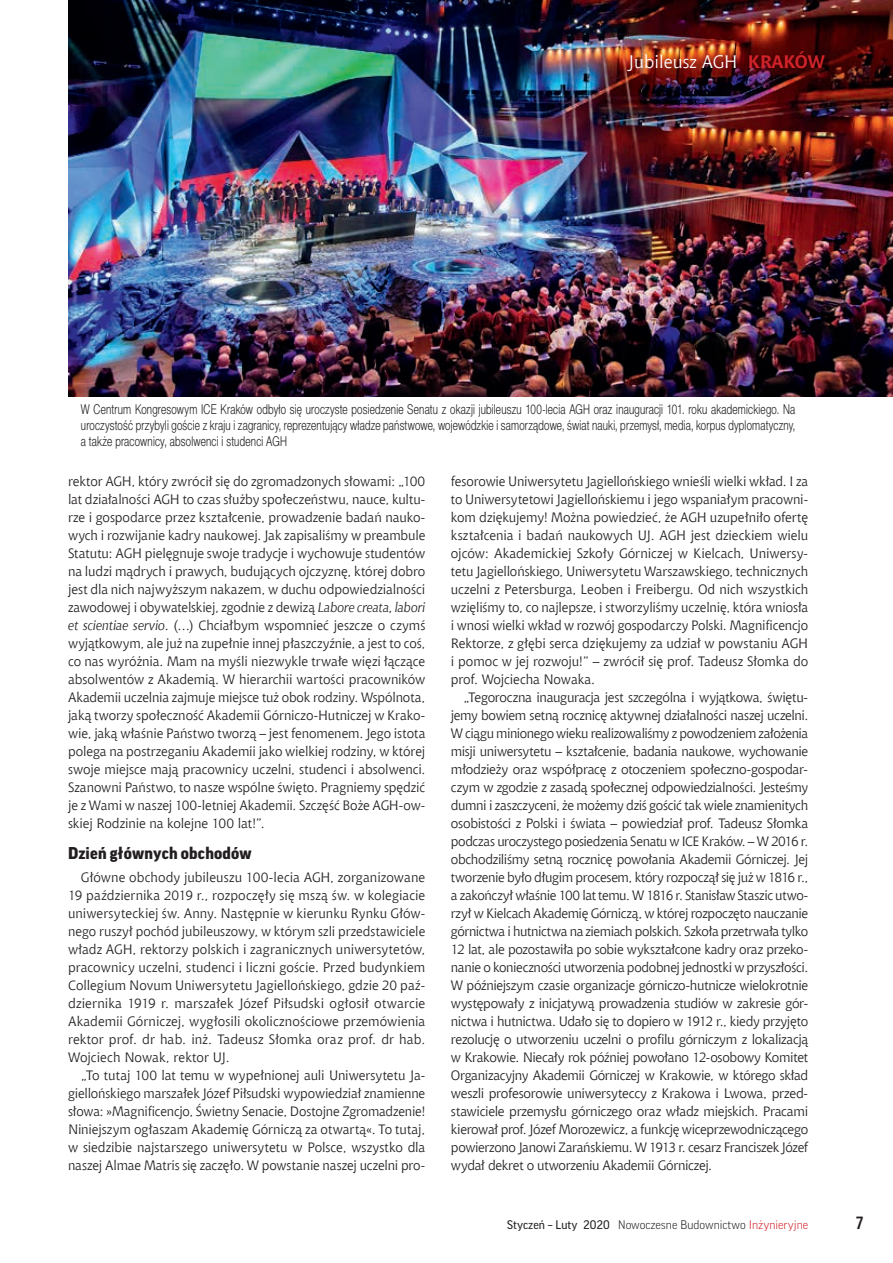
<style>
.page{position:relative;width:893px;height:1263px;background:#fff}
.page>*{position:absolute;margin:0;border:0;box-sizing:border-box;transform-origin:0 0}
.t1{font:18px "Chianti EU";color:#fff}
.t2{font:700 18px "Aerton Cnd EFN";color:#231f20}
.t3{font:900 16.5px "Good Pro";letter-spacing:.01em;color:#231f20}
.t4{font:13.5px/18px "Chianti EU";letter-spacing:-.02em;color:#231f20;text-align:justify}
.t5{font:13.5px/16.2px "Switzer Cnd EFN Light";letter-spacing:.015em;color:#231f20;text-align:justify;scale:.9 1}
.t6{font:300 12px "Good Pro";color:#231f20}
.s1{font-weight:700;color:#d1232a}
.s2{font-style:italic}
.s3{font-weight:400}
.s4{color:#d1232a}
</style>
<div class="page">
<img style="left:68px;top:0;width:825px;height:396px">
<h1 class="t1" style="left:628px;top:51px;width:198px">Jubileusz AGH <span class="s1">KRAKÓW</span></h1>
<p class="t5" style="left:81px;top:401px;width:795px">W Centrum Kongresowym ICE Kraków odbyło się uroczyste posiedzenie Senatu z okazji jubileuszu 100-lecia AGH oraz inauguracji 101. roku akademickiego. Na uroczystość przybyli goście z kraju i zagranicy, reprezentujący władze państwowe, wojewódzkie i samorządowe, świat nauki, przemysł, media, korpus dyplomatyczny, a także pracownicy, absolwenci i studenci AGH</p>
<p class="t4" style="left:68px;top:472px;width:359px">rektor AGH, który zwrócił się do zgromadzonych słowami: „100 lat działalności AGH to czas służby społeczeństwu, nauce, kultu&shy;rze i gospodarce przez kształcenie, prowadzenie badań nauko&shy;wych i rozwijanie kadry naukowej. Jak zapisaliśmy w preambule Statutu: AGH pielęgnuje swoje tradycje i wychowuje studentów na ludzi mądrych i prawych, budujących ojczyznę, której dobro jest dla nich najwyższym nakazem, w duchu odpowiedzialności zawodowej i obywatelskiej, zgodnie z dewizą <span class="s2">Labore creata, labori et scientiae servio</span>. (…) Chciałbym wspomnieć jeszcze o czymś wyjątkowym, ale już na zupełnie innej płaszczyźnie, a jest to coś, co nas wyróżnia. Mam na myśli niezwykle trwałe więzi łączące absolwentów z Akademią. W hierarchii wartości pracowników Akademii uczelnia zajmuje miejsce tuż obok rodziny. Wspólnota, jaką tworzy społeczność Akademii Górniczo-Hutniczej w Krako&shy;wie, jaką właśnie Państwo tworzą – jest fenomenem. Jego istota polega na postrzeganiu Akademii jako wielkiej rodziny, w której swoje miejsce mają pracownicy uczelni, studenci i absolwenci.<br>Szanowni Państwo, to nasze wspólne święto. Pragniemy spędzić je z Wami w naszej 100-letniej Akademii. Szczęść Boże AGH-ow&shy;skiej Rodzinie na kolejne 100 lat!”.</p>
<p class="t3" style="left:68px;top:844px;width:185px">Dzień głównych obchodów</p>
<p class="t4" style="left:68px;top:868px;width:359px;text-indent:13px">Główne obchody jubileuszu 100-lecia AGH, zorganizowane 19 października 2019 r., rozpoczęły się mszą św. w kolegiacie uniwersyteckiej św. Anny. Następnie w kierunku Rynku Głów&shy;nego ruszył pochód jubileuszowy, w którym szli przedstawiciele władz AGH, rektorzy polskich i zagranicznych uniwersytetów, pracownicy uczelni, studenci i liczni goście. Przed budynkiem Collegium Novum Uniwersytetu Jagiellońskiego, gdzie 20 paź&shy;dziernika 1919 r. marszałek Józef Piłsudski ogłosił otwarcie Akademii Górniczej, wygłosili okolicznościowe przemówienia rektor prof. dr hab. inż. Tadeusz Słomka oraz prof. dr hab.<br>Wojciech Nowak, rektor UJ.</p>
<p class="t4" style="left:68px;top:1066px;width:359px;text-indent:13px">„To tutaj 100 lat temu w wypełnionej auli Uniwersytetu Ja&shy;giellońskiego marszałek Józef Piłsudski wypowiedział znamienne słowa: »Magnificencjo, Świetny Senacie, Dostojne Zgromadzenie!<br>Niniejszym ogłaszam Akademię Górniczą za otwartą«. To tutaj, w siedzibie najstarszego uniwersytetu w Polsce, wszystko dla naszej Almae Matris się zaczęło. W powstanie naszej uczelni pro-</p>
<p class="t4" style="left:451px;top:472px;width:359px">fesorowie Uniwersytetu Jagiellońskiego wnieśli wielki wkład. I za to Uniwersytetowi Jagiellońskiemu i jego wspaniałym pracowni&shy;kom dziękujemy! Można powiedzieć, że AGH uzupełniło ofertę kształcenia i badań naukowych UJ. AGH jest dzieckiem wielu ojców: Akademickiej Szkoły Górniczej w Kielcach, Uniwersy&shy;tetu Jagiellońskiego, Uniwersytetu Warszawskiego, technicznych uczelni z Petersburga, Leoben i Freibergu. Od nich wszystkich wzięliśmy to, co najlepsze, i stworzyliśmy uczelnię, która wniosła i wnosi wielki wkład w rozwój gospodarczy Polski. Magnificencjo Rektorze, z głębi serca dziękujemy za udział w powstaniu AGH i pomoc w jej rozwoju!” – zwrócił się prof. Tadeusz Słomka do prof. Wojciecha Nowaka.</p>
<p class="t4" style="left:451px;top:688px;width:359px;text-align:left;text-indent:13px">„Tegoroczna inauguracja jest szczególna i wyjątkowa, świętu&shy;jemy bowiem setną rocznicę aktywnej działalności naszej uczelni.<br>W ciągu minionego wieku realizowaliśmy z powodzeniem założenia misji uniwersytetu – kształcenie, badania naukowe, wychowanie młodzieży oraz współpracę z otoczeniem społeczno-gospodar&shy;czym w zgodzie z zasadą społecznej odpowiedzialności. Jesteśmy dumni i zaszczyceni, że możemy dziś gościć tak wiele znamienitych osobistości z Polski i świata – powiedział prof. Tadeusz Słomka podczas uroczystego posiedzenia Senatu w ICE Kraków. – W 2016 r. obchodziliśmy setną rocznicę powołania Akademii Górniczej. Jej tworzenie było długim procesem, który rozpoczął się już w 1816 r., a zakończył właśnie 100 lat temu. W 1816 r. Stanisław Staszic utwo&shy;rzył w Kielcach Akademię Górniczą, w której rozpoczęto nauczanie górnictwa i hutnictwa na ziemiach polskich. Szkoła przetrwała tylko 12 lat, ale pozostawiła po sobie wykształcone kadry oraz przeko&shy;nanie o konieczności utworzenia podobnej jednostki w przyszłości.<br>W późniejszym czasie organizacje górniczo-hutnicze wielokrotnie występowały z inicjatywą prowadzenia studiów w zakresie gór&shy;nictwa i hutnictwa. Udało się to dopiero w 1912 r., kiedy przyjęto rezolucję o utworzeniu uczelni o profilu górniczym z lokalizacją w Krakowie. Niecały rok później powołano 12-osobowy Komitet Organizacyjny Akademii Górniczej w Krakowie, w którego skład weszli profesorowie uniwersyteccy z Krakowa i Lwowa, przed&shy;stawiciele przemysłu górniczego oraz władz miejskich. Pracami kierował prof. Józef Morozewicz, a funkcję wiceprzewodniczącego powierzono Janowi Zarańskiemu. W 1913 r. cesarz Franciszek Józef wydał dekret o utworzeniu Akademii Górniczej.</p>
<p class="t6" style="left:507px;top:1218px;width:302px"><span class="s3">Styczeń – Luty 2020</span> Nowoczesne Budownictwo <span class="s4">Inżynieryjne</span></p>
<h1 class="t2" style="left:856px;top:1212px;width:10px">7</h1>
</div>
